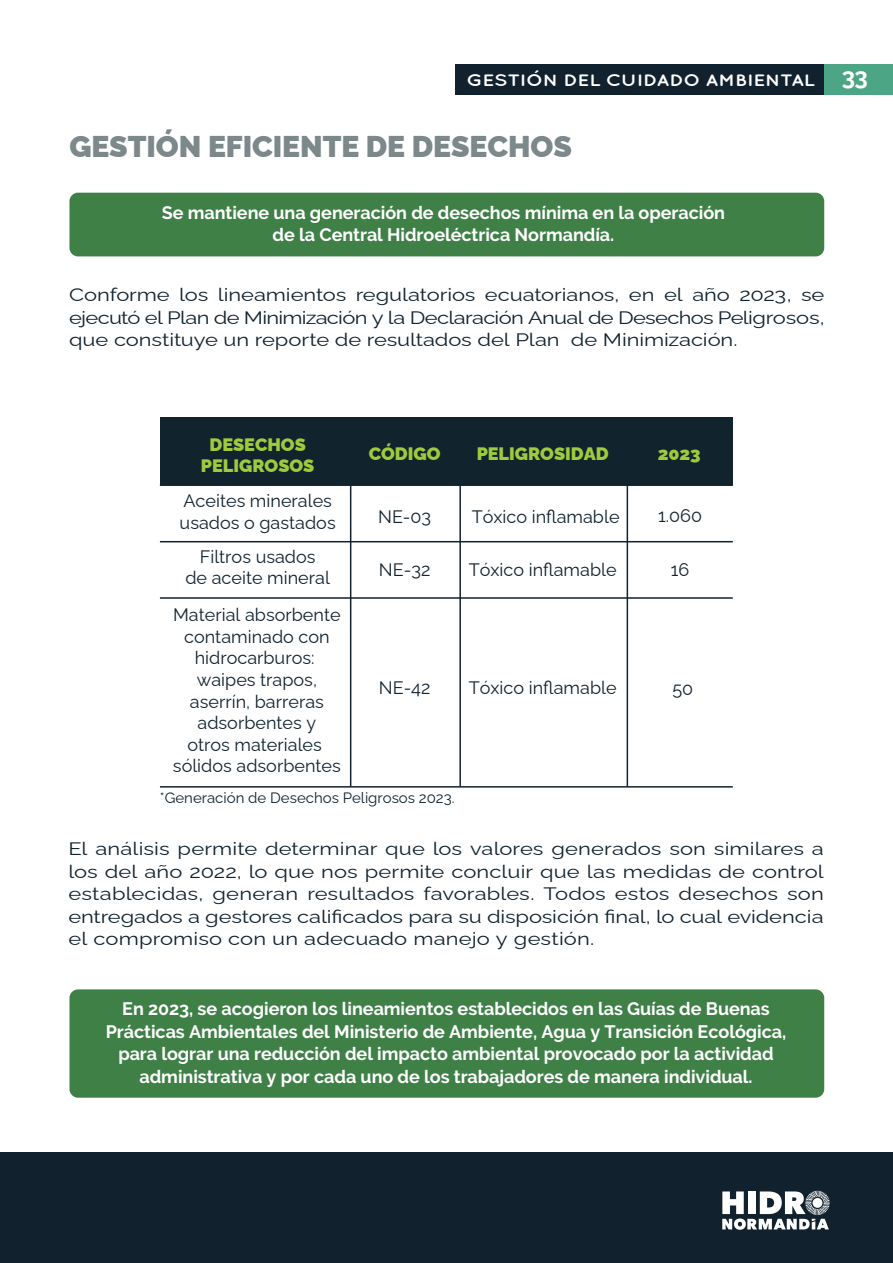
<style>
.page{position:relative;width:893px;height:1263px;background:#fff}
.page>*{position:absolute;margin:0;border:0;box-sizing:border-box;transform-origin:0 0}
.t1{font:900 30px "Raleway";color:#7d888b}
.t2{font:18px/22.5px "Raleway";color:#11222e;text-align:justify;scale:1.22 1}
.t3{font:700 18px/22.5px "Raleway";letter-spacing:-.005em;color:#fff;text-align:center}
.t4{font:18px/21.6px "Raleway";color:#11222e;text-align:center}
.t5{font:900 18px/21px "Raleway";color:#9ccb3d;text-align:center}
.t6{font:700 16.5px "Quicksand";letter-spacing:-.015em;color:#fff;scale:1.22 1}
.t7{font:15px "Raleway";color:#11222e}
.s1{font-family:"Raleway";font-size:24px}
</style>
<div class="page">
<div style="left:69px;top:193px;width:755px;height:63px;background:#3f8047;border-radius:9px"></div>
<div style="left:69px;top:989px;width:755px;height:109px;background:#3f8047;border-radius:9px"></div>
<div style="left:456px;top:65px;width:437px;height:30px;background:#11222e"></div>
<div style="left:824px;top:65px;width:69px;height:30px;background:#4ca585"></div>
<div style="left:0;top:1152px;width:892px;height:111px;background:#11222e"></div>
<div style="left:160px;top:417px;width:573px;height:68px;background:#11232d"></div>
<hr style="left:160px;top:541px;width:573px;height:1px;background:#11222e">
<hr style="left:160px;top:484px;width:573px;height:2px;background:#11222e">
<hr style="left:160px;top:597px;width:573px;height:2px;background:#11222e">
<hr style="left:350px;top:485px;width:1px;height:302px;background:#11222e">
<hr style="left:459px;top:485px;width:2px;height:302px;background:#11222e">
<hr style="left:627px;top:485px;width:1px;height:302px;background:#11222e">
<hr style="left:160px;top:786px;width:573px;height:2px;background:#11222e">
<svg style="left:722px;top:1191px;width:108px;height:39px"></svg>
<p class="t6" style="left:466px;top:70px;width:330px">GESTIÓN DEL CUIDADO AMBIENTAL <span class="s1">33</span></p>
<h1 class="t1" style="left:69px;top:123px;width:504px">GESTIÓN EFICIENTE DE DESECHOS</h1>
<p class="t3" style="left:162px;top:201px;width:565px">Se mantiene una generación de desechos mínima en la operación de la Central Hidroeléctrica Normandía.</p>
<p class="t2" style="left:69px;top:282px;width:621px">Conforme los lineamientos regulatorios ecuatorianos, en el año 2023, se ejecutó el Plan de Minimización y la Declaración Anual de Desechos Peligrosos, que constituye un reporte de resultados del Plan de Minimización.</p>
<p class="t5" style="left:201px;top:432px;width:115px">DESECHOS<br>PELIGROSOS</p>
<p class="t5" style="left:369px;top:441px;width:73px">CÓDIGO</p>
<p class="t5" style="left:477px;top:441px;width:134px">PELIGROSIDAD</p>
<p class="t5" style="left:658px;top:441px;width:45px">2023</p>
<p class="t4" style="left:180px;top:488px;width:158px;text-align:left">Aceites minerales usados o gastados</p>
<p class="t4" style="left:378px;top:503px;width:55px">NE-03</p>
<p class="t4" style="left:472px;top:503px;width:149px">Tóxico inflamable</p>
<p class="t4" style="left:658px;top:503px;width:45px">1.060</p>
<p class="t4" style="left:185px;top:543px;width:146px">Filtros usados<br>de aceite mineral</p>
<p class="t4" style="left:173px;top:602px;width:169px">Material absorbente contaminado con hidrocarburos: waipes trapos, aserrín, barreras adsorbentes y<br>otros materiales sólidos adsorbentes</p>
<p class="t4" style="left:379px;top:557px;width:53px">NE-32</p>
<p class="t4" style="left:469px;top:557px;width:149px">Tóxico inflamable</p>
<p class="t4" style="left:671px;top:557px;width:20px">16</p>
<p class="t4" style="left:379px;top:675px;width:53px">NE-42</p>
<p class="t4" style="left:469px;top:675px;width:149px">Tóxico inflamable</p>
<p class="t4" style="left:672px;top:676px;width:22px">50</p>
<p class="t7" style="left:160px;top:785px;width:296px">*Generación de Desechos Peligrosos 2023.</p>
<p class="t2" style="left:68px;top:835px;width:621px">El análisis permite determinar que los valores generados son similares a los del año 2022, lo que nos permite concluir que las medidas de control establecidas, generan resultados favorables. Todos estos desechos son entregados a gestores calificados para su disposición final, lo cual evidencia el compromiso con un adecuado manejo y gestión.</p>
<p class="t3" style="left:106px;top:998px;width:682px">En 2023, se acogieron los lineamientos establecidos en las Guías de Buenas Prácticas Ambientales del Ministerio de Ambiente, Agua y Transición Ecológica, para lograr una reducción del impacto ambiental provocado por la actividad administrativa y por cada uno de los trabajadores de manera individual.</p>
</div>
